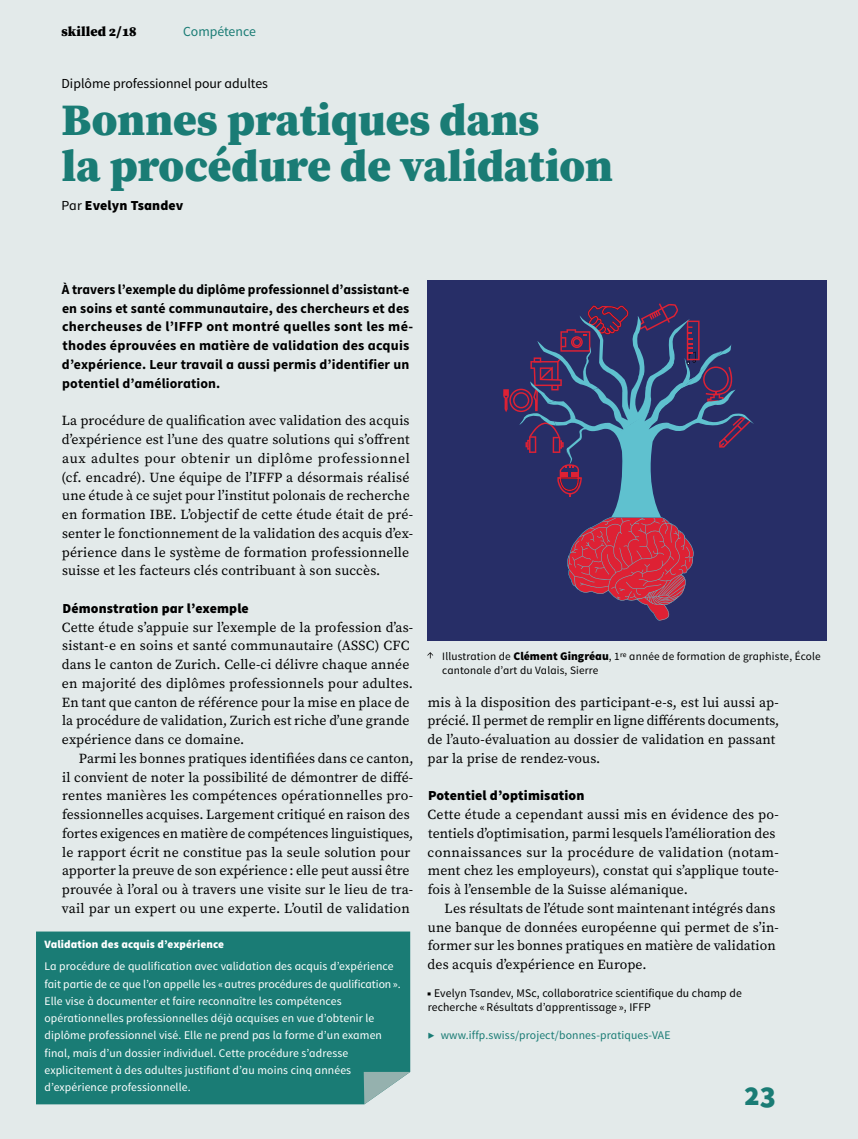
<style>
.page{position:relative;width:858px;height:1139px;background:#e3eaea}
.page>*{position:absolute;margin:0;border:0;box-sizing:border-box;transform-origin:0 0}
.H1-Titel-Artikel{font:900 45px/46.8px "Source Serif Pro";color:#1a7c75}
.t1{font:900 30px "Source Sans Pro";color:#1a7c75}
.P-Lauftext-ohne-Einz{font:13.8px/18.8px "Source Serif Pro";letter-spacing:.01em;color:#000}
.P-Lauftext{font:13.8px/18.8px "Source Serif Pro";letter-spacing:.01em;color:#000}
.P-Lead{font:700 13.8px/18.8px "Source Sans Pro";letter-spacing:.01em;color:#000}
.P-Zwischentitel{font:900 13.8px "Source Sans Pro";letter-spacing:.01em;color:#000}
.P-Obertitel{font:13.8px "Source Sans Pro";color:#000}
.P-Autor{font:900 13.8px "Source Sans Pro";letter-spacing:.01em;color:#000}
.H2-Kolumnentitel{font:900 13.8px "Source Serif Pro";letter-spacing:.01em;color:#000}
.H2-Kolumnentitel-2{font:13.8px "Source Sans Pro";color:#1a7c75}
.P-Info-Box{font:11.7px/17.2px "Source Sans Pro";letter-spacing:.01em;color:#fff}
.P-Infos-nach-Text{font:11.7px/14.1px "Source Sans Pro";letter-spacing:.01em;color:#000}
.P-www-Links-nach-Tex{font:11.7px "Source Sans Pro";letter-spacing:.01em;color:#1a7c75}
.t2{font:11.25px/14.1px "Source Sans Pro";letter-spacing:.015em;color:#000}
.P-Info-Box-Titel{font:900 11.25px "Source Sans Pro";letter-spacing:.01em;color:#fff}
.s1{font-weight:400}
.s2{font-weight:900;font-size:11.7px}
.s3{font-weight:900}
</style>
<div class="page">
<svg style="left:427px;top:652px;width:6px;height:6px"></svg>
<div style="left:36px;top:931px;width:374px;height:173px;background:#1a7c75"></div>
<svg style="left:364px;top:1072px;width:46px;height:32px"></svg>
<div style="left:427px;top:280px;width:400px;height:361px;background:#272e67"></div>
<svg style="left:503px;top:303px;width:251px;height:317px"></svg>
<h2 class="H2-Kolumnentitel" style="left:62px;top:24px;width:77px">skilled 2/18</h2>
<h2 class="H2-Kolumnentitel-2" style="left:183px;top:23px;width:74px">Compétence</h2>
<p class="P-Obertitel" style="left:62px;top:75px;width:208px">Diplôme professionnel pour adultes</p>
<h1 class="H1-Titel-Artikel" style="left:62px;top:98px;width:553px">Bonnes pratiques dans<br>la procédure de validation</h1>
<p class="P-Autor" style="left:62px;top:196px;width:123px"><span class="s1">Par</span> Evelyn Tsandev</p>
<p class="P-Lead" style="left:62px;top:281px;width:353px">À travers l’exemple du diplôme professionnel d’assistant-e en soins et santé communautaire, des chercheurs et des chercheuses de l’IFFP ont montré quelles sont les mé&shy;thodes éprouvées en matière de validation des acquis d’expérience. Leur travail a aussi permis d’identifier un potentiel d’amélioration.</p>
<p class="P-Lauftext-ohne-Einz" style="left:61px;top:411px;width:353px">La procédure de qualification avec validation des acquis d’expérience est l’une des quatre solutions qui s’offrent aux adultes pour obtenir un diplôme professionnel (cf. encadré). Une équipe de l’IFFP a désormais réalisé une étude à ce sujet pour l’institut polonais de recherche en formation IBE. L’objectif de cette étude était de pré&shy;senter le fonctionnement de la validation des acquis d’ex&shy;périence dans le système de formation professionnelle suisse et les facteurs clés contribuant à son succès.</p>
<p class="P-Zwischentitel" style="left:62px;top:599px;width:188px">Démonstration par l’exemple</p>
<p class="P-Lauftext-ohne-Einz" style="left:62px;top:617px;width:353px">Cette étude s’appuie sur l’exemple de la profession d’as&shy;sistant-e en soins et santé communautaire (ASSC) CFC dans le canton de Zurich. Celle-ci délivre chaque année en majorité des diplômes professionnels pour adultes.<br>En tant que canton de référence pour la mise en place de la procédure de validation, Zurich est riche d’une grande expérience dans ce domaine.</p>
<p class="P-Lauftext" style="left:62px;top:749px;width:353px;text-indent:17px">Parmi les bonnes pratiques identifiées dans ce canton, il convient de noter la possibilité de démontrer de diffé&shy;rentes manières les compétences opérationnelles pro&shy;fessionnelles acquises. Largement critiqué en raison des fortes exigences en matière de compétences linguistiques, le rapport écrit ne constitue pas la seule solution pour apporter la preuve de son expérience: elle peut aussi être prouvée à l’oral ou à travers une visite sur le lieu de tra&shy;vail par un expert ou une experte. L’outil de validation</p>
<h6 class="P-Info-Box-Titel" style="left:45px;top:937px;width:181px">Validation des acquis d’expérience</h6>
<p class="P-Info-Box" style="left:45px;top:958px;width:358px">La procédure de qualification avec validation des acquis d’expérience fait partie de ce que l’on appelle les «autres procédures de qualification».<br>Elle vise à documenter et faire reconnaître les compétences opérationnelles professionnelles déjà acquises en vue d’obtenir le diplôme professionnel visé. Elle ne prend pas la forme d’un examen final, mais d’un dossier individuel. Cette procédure s’adresse explicitement à des adultes justifiant d’au moins cinq années d’expérience professionnelle.</p>
<p class="t2" style="left:442px;top:649px;width:380px">Illustration de <span class="s2">Clément Gingréau</span>, 1ʳᵉ année de formation de graphiste, École cantonale d’art du Valais, Sierre</p>
<p class="P-Lauftext" style="left:427px;top:692px;width:353px">mis à la disposition des participant-e-s, est lui aussi ap&shy;précié. Il permet de remplir en ligne différents documents, de l’auto-évaluation au dossier de validation en passant par la prise de rendez-vous.</p>
<p class="P-Zwischentitel" style="left:428px;top:787px;width:158px">Potentiel d’optimisation</p>
<p class="P-Lauftext-ohne-Einz" style="left:428px;top:805px;width:353px">Cette étude a cependant aussi mis en évidence des po&shy;tentiels d’optimisation, parmi lesquels l’amélioration des connaissances sur la procédure de validation (notam&shy;ment chez les employeurs), constat qui s’applique toute&shy;fois à l’ensemble de la Suisse alémanique.</p>
<p class="P-Lauftext" style="left:428px;top:899px;width:353px;text-indent:17px">Les résultats de l’étude sont maintenant intégrés dans une banque de données européenne qui permet de s’in&shy;former sur les bonnes pratiques en matière de validation des acquis d’expérience en Europe.</p>
<p class="P-Infos-nach-Text" style="left:427px;top:986px;width:316px"><span class="s3">■</span> Evelyn Tsandev, MSc, collaboratrice scientifique du champ de recherche « Résultats d’apprentissage », IFFP</p>
<p class="P-www-Links-nach-Tex" style="left:428px;top:1028px;width:244px">▶ www.iffp.swiss/project/bonnes-pratiques-VAE</p>
<h2 class="t1" style="left:744px;top:1075px;width:33px">23</h2>
</div>
